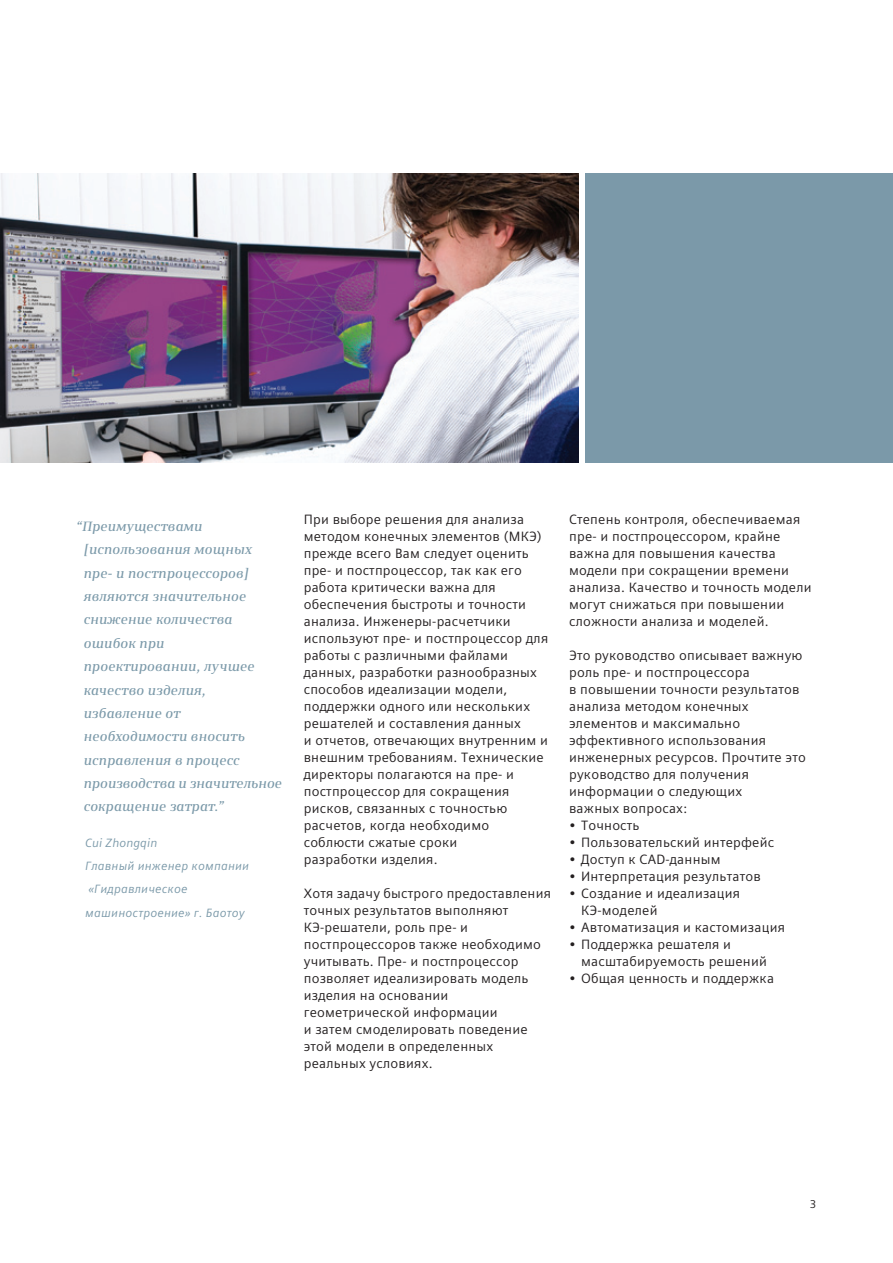
<style>
.page{position:relative;width:893px;height:1263px;background:#fff}
.page>*{position:absolute;margin:0;border:0;box-sizing:border-box;transform-origin:0 0}
._03__Copy_Roman__9pt{font:13.5px/17px "Siemens Sans Global";letter-spacing:.015em;color:#231f20}
._07_Quotes_9pt{font:italic 600 13.5px/23.4px "Siemens Serif";letter-spacing:.01em;color:#7b99a9}
.quote_source{font:italic 12px/23.4px "Siemens Sans Global";letter-spacing:.01em;color:#7b99a9}
._04__Marginals_7_5pt{font:11.25px "Siemens Sans Global";color:#231f20}
</style>
<div class="page">
<div style="left:585px;top:173px;width:308px;height:290px;background:#7b99a9"></div>
<img style="left:0;top:173px;width:579px;height:290px">
<p class="_07_Quotes_9pt" style="left:84px;top:514px;width:200px;text-indent:-8px">“Преимуществами [использования мощных пре- и постпроцессоров] являются значительное снижение количества ошибок при проектировании, лучшее качество изделия, избавление от необходимости вносить исправления в процесс производства и значительное сокращение затрат.”</p>
<p class="quote_source" style="left:85px;top:831px;width:165px">Cui Zhongqin<br>Главный инженер компании «Гидравлическое машиностроение» г. Баотоу</p>
<p class="_03__Copy_Roman__9pt" style="left:304px;top:510px;width:246px">При выборе решения для анализа методом конечных элементов (МКЭ) прежде всего Вам следует оценить пре- и постпроцессор, так как его работа критически важна для обеспечения быстроты и точности анализа. Инженеры-расчетчики используют пре- и постпроцессор для работы с различными файлами данных, разработки разнообразных способов идеализации модели, поддержки одного или нескольких решателей и составления данных<br>и отчетов, отвечающих внутренним и внешним требованиям. Технические директоры полагаются на пре- и постпроцессор для сокращения рисков, связанных с точностью расчетов, когда необходимо соблюсти сжатые сроки<br>разработки изделия.</p>
<p class="_03__Copy_Roman__9pt" style="left:304px;top:885px;width:249px">Хотя задачу быстрого предоставления точных результатов выполняют<br>КЭ-решатели, роль пре- и постпроцессоров также необходимо учитывать. Пре- и постпроцессор позволяет идеализировать модель изделия на основании геометрической информации<br>и затем смоделировать поведение этой модели в определенных реальных условиях.</p>
<p class="_03__Copy_Roman__9pt" style="left:569px;top:511px;width:244px">Степень контроля, обеспечиваемая пре- и постпроцессором, крайне важна для повышения качества модели при сокращении времени анализа. Качество и точность модели могут снижаться при повышении сложности анализа и моделей.</p>
<p class="_03__Copy_Roman__9pt" style="left:569px;top:647px;width:238px">Это руководство описывает важную роль пре- и постпроцессора<br>в повышении точности результатов анализа методом конечных элементов и максимально эффективного использования инженерных ресурсов. Прочтите это руководство для получения информации о следующих<br>важных вопросах:</p>
<p class="_03__Copy_Roman__9pt" style="left:569px;top:817px;width:72px">• Точность</p>
<p class="_03__Copy_Roman__9pt" style="left:569px;top:834px;width:207px">• Пользовательский интерфейс</p>
<p class="_03__Copy_Roman__9pt" style="left:569px;top:851px;width:153px">• Доступ к CAD-данным</p>
<p class="_03__Copy_Roman__9pt" style="left:569px;top:868px;width:193px">• Интерпретация результатов</p>
<p class="_03__Copy_Roman__9pt" style="left:581px;top:885px;width:161px;text-indent:-12px">• Создание и идеализация<br>КЭ-моделей</p>
<p class="_03__Copy_Roman__9pt" style="left:569px;top:919px;width:217px">• Автоматизация и кастомизация</p>
<p class="_03__Copy_Roman__9pt" style="left:581px;top:936px;width:187px;text-indent:-12px">• Поддержка решателя и масштабируемость решений</p>
<p class="_03__Copy_Roman__9pt" style="left:569px;top:970px;width:207px">• Общая ценность и поддержка</p>
<p class="_04__Marginals_7_5pt" style="left:810px;top:1195px;width:8px">3</p>
</div>
